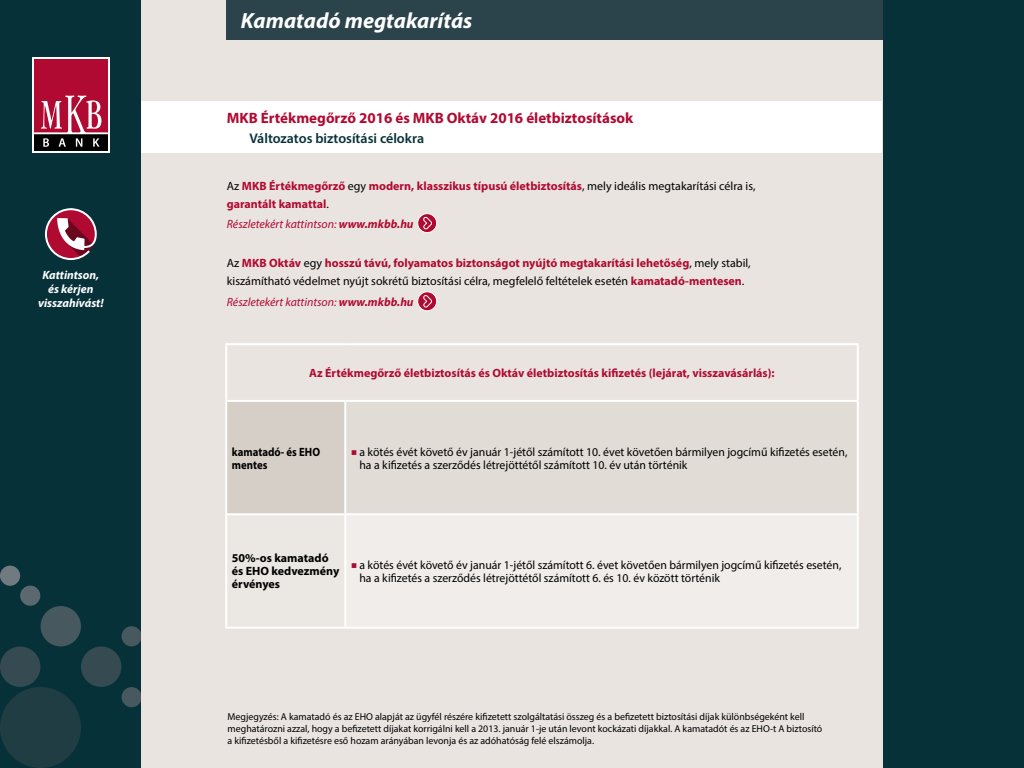
<style>
.page{position:relative;width:1024px;height:768px;background:#fff}
.page>*{position:absolute;margin:0;border:0;box-sizing:border-box;transform-origin:0 0}
.t1{font:italic 700 22px "Myriad Pro";color:#fff}
.t2{font:700 15px "Myriad Pro";color:#b10a32}
.t3{font:600 14px "Myriad Pro";color:#073139}
.t4{font:12px/13px "Myriad Pro";color:#000}
.t5{font:700 12px/18px "Myriad Pro";color:#b10a32}
.t6{font:italic 12px "Myriad Pro";color:#b10a32}
.t7{font:700 12px/13px "Myriad Pro";color:#000}
.t8{font:italic 700 12px/14px "Myriad Pro";color:#fff;text-align:center}
.t9{font:700 12px/13px "Myriad Pro";color:#000;scale:.9 1}
.t10{font:10px/12px "Myriad Pro";color:#000}
.s1{font-weight:400;color:#000}
.s2{font-weight:700}
.s3{font-weight:700;color:#b10a32}
.s4{color:#b10a32}
</style>
<div class="page">
<div style="left:882px;top:0;width:142px;height:768px;background:#073139"></div>
<div style="left:0;top:0;width:142px;height:768px;background:#073139"></div>
<div style="left:32px;top:57px;width:78px;height:95px;background:#fff"></div>
<div style="left:34px;top:59px;width:74px;height:73px;background:#b10a32"></div>
<div style="left:34px;top:134px;width:74px;height:17px;background:#000"></div>
<svg style="left:34px;top:96px;width:74px;height:51px"></svg>
<div style="left:0;top:687px;width:81px;height:81px;background:#213d44;border-radius:50%"></div>
<div style="left:0;top:647px;width:40px;height:40px;background:#354a51;border-radius:50%"></div>
<div style="left:81px;top:647px;width:40px;height:40px;background:#354a51;border-radius:50%"></div>
<div style="left:41px;top:606px;width:40px;height:40px;background:#48585f;border-radius:50%"></div>
<div style="left:20px;top:586px;width:20px;height:20px;background:#5b686f;border-radius:50%"></div>
<div style="left:0;top:566px;width:20px;height:20px;background:#707a81;border-radius:50%"></div>
<div style="left:122px;top:626px;width:20px;height:20px;background:#48585f;border-radius:50%"></div>
<div style="left:122px;top:687px;width:20px;height:20px;background:#48585f;border-radius:50%"></div>
<div style="left:142px;top:0;width:741px;height:768px;background:#e9e4e0"></div>
<div style="left:227px;top:0;width:656px;height:39px;background:#2b434a"></div>
<div style="left:142px;top:102px;width:740px;height:51px;background:#fff"></div>
<div style="left:226px;top:401px;width:119px;height:113px;background:#d6cfc8"></div>
<div style="left:345px;top:401px;width:513px;height:113px;background:#e1dcd6"></div>
<div style="left:345px;top:514px;width:513px;height:114px;background:#f0edea"></div>
<hr style="left:225px;top:343px;width:120px;height:2px;background:#fff">
<hr style="left:225px;top:345px;width:2px;height:55px;background:#fff">
<hr style="left:345px;top:343px;width:514px;height:2px;background:#fff">
<hr style="left:857px;top:345px;width:2px;height:55px;background:#fff">
<hr style="left:225px;top:400px;width:120px;height:2px;background:#fff">
<hr style="left:225px;top:402px;width:2px;height:111px;background:#fff">
<hr style="left:345px;top:400px;width:514px;height:2px;background:#fff">
<hr style="left:344px;top:402px;width:2px;height:111px;background:#fff">
<hr style="left:857px;top:402px;width:2px;height:111px;background:#fff">
<hr style="left:225px;top:513px;width:120px;height:2px;background:#fff">
<hr style="left:225px;top:515px;width:2px;height:112px;background:#fff">
<hr style="left:345px;top:513px;width:514px;height:2px;background:#fff">
<hr style="left:344px;top:515px;width:2px;height:112px;background:#fff">
<hr style="left:857px;top:515px;width:2px;height:112px;background:#fff">
<hr style="left:225px;top:627px;width:120px;height:2px;background:#fff">
<hr style="left:345px;top:627px;width:514px;height:2px;background:#fff">
<svg style="left:418px;top:214px;width:19px;height:19px"></svg>
<div style="left:417px;top:213px;width:20px;height:20px;border:1px solid #fff;border-radius:50%"></div>
<svg style="left:422px;top:217px;width:10px;height:13px"></svg>
<svg style="left:418px;top:292px;width:19px;height:19px"></svg>
<div style="left:417px;top:291px;width:20px;height:20px;border:1px solid #fff;border-radius:50%"></div>
<svg style="left:422px;top:295px;width:10px;height:14px"></svg>
<svg style="left:45px;top:208px;width:52px;height:52px"></svg>
<p class="t8" style="left:38px;top:268px;width:67px">Kattintson, és kérjen visszahívást!</p>
<h1 class="t1" style="left:241px;top:7px;width:233px">Kamatadó megtakarítás</h1>
<p class="t2" style="left:227px;top:109px;width:408px">MKB Értékmegőrző 2016 és MKB Oktáv 2016 életbiztosítások</p>
<p class="t3" style="left:249px;top:129px;width:176px">Változatos biztosítási célokra</p>
<p class="t5" style="left:227px;top:177px;width:530px"><span class="s1">Az</span> MKB Értékmegőrző <span class="s1">egy</span> modern, klasszikus típusú életbiztosítás<span class="s1">, mely ideális megtakarítási célra is, </span>garantált kamattal<span class="s1">.</span></p>
<p class="t6" style="left:227px;top:216px;width:188px">Részletekért kattintson: <span class="s2">www.mkbb.hu</span></p>
<p class="t4" style="left:227px;top:253px;width:525px;line-height:18px">Az <span class="s3">MKB Oktáv</span> egy <span class="s3">hosszú távú, folyamatos biztonságot nyújtó megtakarítási lehetőség</span>, mely stabil, kiszámítható védelmet nyújt sokrétű biztosítási célra, megfelelő feltételek esetén <span class="s3">kamatadó-mentesen</span>.</p>
<p class="t6" style="left:227px;top:295px;width:188px">Részletekért kattintson: <span class="s2">www.mkbb.hu</span></p>
<p class="t5" style="left:309px;top:364px;width:467px">Az Értékmegőrző életbiztosítás és Oktáv életbiztosítás kifizetés (lejárat, visszavásárlás):</p>
<p class="t9" style="left:232px;top:445px;width:100px">kamatadó- és EHO mentes</p>
<p class="t4" style="left:359px;top:445px;width:490px;text-indent:-9px"><span class="s4">○</span> a kötés évét követő év január 1-jétől számított 10. évet követően bármilyen jogcímű kifizetés esetén, ha a kifizetés a szerződés létrejöttétől számított 10. év után történik</p>
<p class="t7" style="left:232px;top:552px;width:109px">50%-os kamatadó és EHO kedvezmény érvényes</p>
<p class="t4" style="left:359px;top:558px;width:484px;text-indent:-9px"><span class="s4">○</span> a kötés évét követő év január 1-jétől számított 6. évet követően bármilyen jogcímű kifizetés esetén, ha a kifizetés a szerződés létrejöttétől számított 6. és 10. év között történik</p>
<p class="t10" style="left:228px;top:711px;width:596px">Megjegyzés: A kamatadó és az EHO alapját az ügyfél részére kifizetett szolgáltatási összeg és a befizetett biztosítási díjak különbségeként kell meghatározni azzal, hogy a befizetett díjakat korrigálni kell a 2013. január 1-je után levont kockázati díjakkal. A kamatadót és az EHO-t A biztosító a kifizetésből a kifizetésre eső hozam arányában levonja és az adóhatóság felé elszámolja.</p>
</div>
